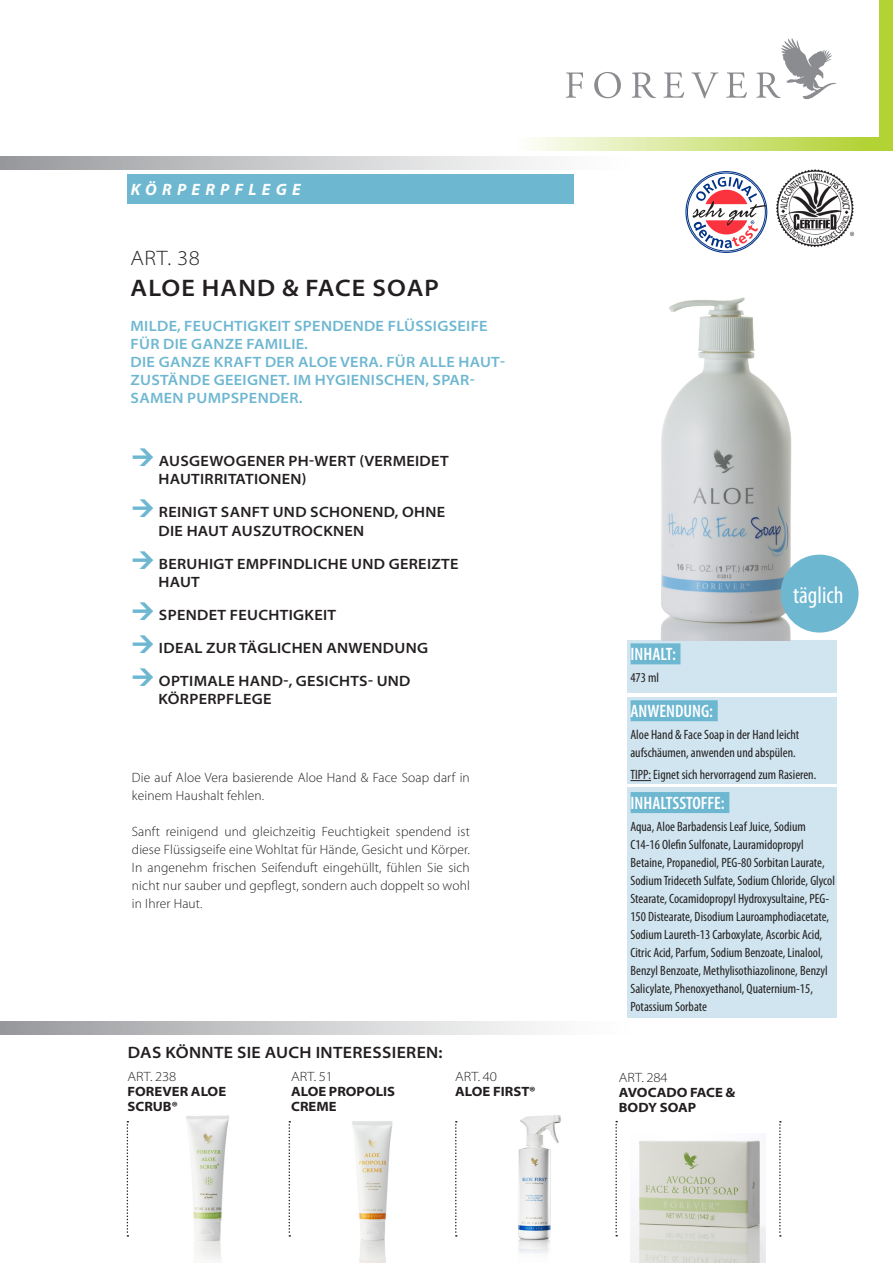
<style>
.page{position:relative;width:893px;height:1263px;background:#fff}
.page>*{position:absolute;margin:0;border:0;box-sizing:border-box;transform-origin:0 0}
.Produktbeschr__LiBü{font:600 semi-expanded 24px "Myriad Pro";letter-spacing:.045em;color:#231f20}
.Artikel-NR____Preis{font:condensed 24px "Myriad Pro";color:#fff}
.Produktbeschr__LiBü-2{font:300 semi-expanded 21px "Myriad Pro";color:#231f20}
.Artikel-NR____Preis-2{font:600 condensed 18px "Myriad Pro";color:#fff}
.Produktbeschr__LiBü-3{font:600 semi-expanded 16.5px "Myriad Pro";letter-spacing:.02em;color:#231f20}
.t1{font:italic 700 16.5px "Myriad Pro";letter-spacing:.32em;color:#fff}
.Artikel-NR____Preis-3{font:600 semi-expanded 15px/18px "Myriad Pro";letter-spacing:.02em;color:#231f20}
.Artikel-NR____Preis-4{font:600 semi-expanded 15px/18px "Myriad Pro";letter-spacing:.02em;color:#6eb7d1}
.Artikel-NR____Preis-5{font:condensed 13.5px/18px "Myriad Pro";color:#231f20}
.Produktbeschr__LiBü-4{font:300 13.5px/18px "Myriad Pro";letter-spacing:.01em;color:#231f20}
.Artikel-NR____Preis-6{font:700 semi-expanded 13.5px/15px "Myriad Pro";color:#231f20}
.Artikel-NR____Preis-7{font:300 semi-expanded 13.5px "Myriad Pro";color:#231f20}
.s1{font-weight:300}
</style>
<div class="page">
<div style="left:128px;top:174px;width:446px;height:30px;background:#6eb7d1"></div>
<svg style="left:0;top:156px;width:540px;height:14px;background:#c7c8ca"></svg>
<svg style="left:0;top:1021px;width:540px;height:13px;background:#c7c8ca"></svg>
<div style="left:879px;top:0;width:14px;height:140px;background:#b3d234"></div>
<svg style="left:533px;top:137px;width:360px;height:14px;background:#d3e58c"></svg>
<svg style="left:289px;top:1121px;width:1px;height:115px"></svg>
<svg style="left:127px;top:1121px;width:1px;height:115px"></svg>
<div style="left:627px;top:640px;width:210px;height:53px;background:#d0e5ef"></div>
<div style="left:627px;top:697px;width:210px;height:86px;background:#d0e5ef"></div>
<div style="left:631px;top:643px;width:49px;height:21px;background:#6eb7d1"></div>
<div style="left:631px;top:700px;width:87px;height:21px;background:#6eb7d1"></div>
<svg style="left:630px;top:780px;width:21px;height:1px"></svg>
<div style="left:627px;top:788px;width:210px;height:230px;background:#d0e5ef"></div>
<div style="left:631px;top:792px;width:98px;height:21px;background:#6eb7d1"></div>
<svg style="left:455px;top:1121px;width:2px;height:115px"></svg>
<svg style="left:615px;top:1121px;width:2px;height:115px"></svg>
<svg style="left:779px;top:1121px;width:2px;height:115px"></svg>
<img style="left:631px;top:1140px;width:135px;height:123px">
<img style="left:186px;top:1115px;width:43px;height:147px">
<img style="left:518px;top:1115px;width:43px;height:139px">
<img style="left:352px;top:1121px;width:41px;height:142px">
<img style="left:661px;top:297px;width:190px;height:343px">
<div style="left:781px;top:555px;width:78px;height:77px;background:#6eb7d1;border-radius:50%"></div>
<svg style="left:566px;top:72px;width:17px;height:26px"></svg>
<svg style="left:594px;top:72px;width:27px;height:26px"></svg>
<svg style="left:632px;top:72px;width:24px;height:26px"></svg>
<svg style="left:663px;top:72px;width:21px;height:26px"></svg>
<svg style="left:691px;top:72px;width:28px;height:26px"></svg>
<svg style="left:726px;top:72px;width:21px;height:26px"></svg>
<svg style="left:756px;top:38px;width:81px;height:61px"></svg>
<img style="left:767px;top:169px;width:88px;height:78px">
<svg style="left:686px;top:172px;width:81px;height:80px"></svg>
<svg style="left:692px;top:177px;width:74px;height:71px"></svg>
<p class="t1" style="left:131px;top:181px;width:171px">KÖRPERPFLEGE</p>
<p class="Produktbeschr__LiBü-2" style="left:130px;top:246px;width:71px">ART. 38</p>
<p class="Produktbeschr__LiBü" style="left:131px;top:274px;width:310px">ALOE HAND &amp; FACE SOAP</p>
<p class="Artikel-NR____Preis-4" style="left:131px;top:317px;width:376px">MILDE, FEUCHTIGKEIT SPENDENDE FLÜSSIGSEIFE FÜR DIE GANZE FAMILIE.<br>DIE GANZE KRAFT DER ALOE VERA. FÜR ALLE HAUT-ZUSTÄNDE GEEIGNET. IM HYGIENISCHEN, SPAR-SAMEN PUMPSPENDER.</p>
<p class="Artikel-NR____Preis-3" style="left:159px;top:453px;width:292px">AUSGEWOGENER PH-WERT (VERMEIDET<br>HAUTIRRITATIONEN)</p>
<p class="Artikel-NR____Preis-3" style="left:159px;top:504px;width:288px">REINIGT SANFT UND SCHONEND, OHNE<br>DIE HAUT AUSZUTROCKNEN</p>
<p class="Artikel-NR____Preis-3" style="left:159px;top:555px;width:301px">BERUHIGT EMPFINDLICHE UND GEREIZTE<br>HAUT</p>
<p class="Artikel-NR____Preis-3" style="left:159px;top:606px;width:179px">SPENDET FEUCHTIGKEIT</p>
<p class="Artikel-NR____Preis-3" style="left:159px;top:639px;width:271px">IDEAL ZUR TÄGLICHEN ANWENDUNG</p>
<p class="Artikel-NR____Preis-3" style="left:159px;top:672px;width:254px">OPTIMALE HAND-, GESICHTS- UND<br>KÖRPERPFLEGE</p>
<p class="Produktbeschr__LiBü-4" style="left:132px;top:769px;width:339px">Die auf Aloe Vera basierende Aloe Hand &amp; Face Soap darf in keinem Haushalt fehlen.</p>
<p class="Produktbeschr__LiBü-4" style="left:132px;top:823px;width:340px;text-align:justify">Sanft reinigend und gleichzeitig Feuchtigkeit spendend ist diese Flüssigseife eine Wohltat für Hände, Gesicht und Körper.<br>In angenehm frischen Seifenduft eingehüllt, fühlen Sie sich nicht nur sauber und gepflegt, sondern auch doppelt so wohl in Ihrer Haut.</p>
<p class="Produktbeschr__LiBü-3" style="left:128px;top:1043px;width:316px">DAS KÖNNTE SIE AUCH INTERESSIEREN:</p>
<p class="Artikel-NR____Preis-6" style="left:128px;top:1069px;width:100px"><span class="s1">ART. 238<br></span>FOREVER ALOE<br>SCRUB®</p>
<p class="Artikel-NR____Preis-6" style="left:291px;top:1069px;width:106px"><span class="s1">ART. 51<br></span>ALOE PROPOLIS<br>CREME</p>
<p class="Artikel-NR____Preis-7" style="left:455px;top:1069px;width:43px">ART. 40</p>
<p class="Artikel-NR____Preis-6" style="left:455px;top:1084px;width:82px">ALOE FIRST®</p>
<p class="Artikel-NR____Preis" style="left:793px;top:582px;width:52px">täglich</p>
<p class="Artikel-NR____Preis-2" style="left:631px;top:644px;width:47px">INHALT:</p>
<p class="Artikel-NR____Preis-5" style="left:630px;top:669px;width:30px">473 ml</p>
<p class="Artikel-NR____Preis-2" style="left:631px;top:701px;width:84px">ANWENDUNG:</p>
<p class="Artikel-NR____Preis-5" style="left:630px;top:726px;width:171px">Aloe Hand &amp; Face Soap in der Hand leicht aufschäumen, anwenden und abspülen.</p>
<p class="Artikel-NR____Preis-5" style="left:630px;top:766px;width:187px">TIPP: Eignet sich hervorragend zum Rasieren.</p>
<p class="Artikel-NR____Preis-2" style="left:631px;top:793px;width:96px">INHALTSSTOFFE:</p>
<p class="Artikel-NR____Preis-5" style="left:630px;top:818px;width:206px">Aqua, Aloe Barbadensis Leaf Juice, Sodium C14-16 Olefin Sulfonate, Lauramidopropyl Betaine, Propanediol, PEG-80 Sorbitan Laurate, Sodium Trideceth Sulfate, Sodium Chloride, Glycol Stearate, Cocamidopropyl Hydroxysultaine, PEG-150 Distearate, Disodium Lauroamphodiacetate, Sodium Laureth-13 Carboxylate, Ascorbic Acid, Citric Acid, Parfum, Sodium Benzoate, Linalool, Benzyl Benzoate, Methylisothiazolinone, Benzyl Salicylate, Phenoxyethanol, Quaternium-15, Potassium Sorbate</p>
<p class="Artikel-NR____Preis-7" style="left:619px;top:1069px;width:50px">ART. 284</p>
<p class="Artikel-NR____Preis-6" style="left:619px;top:1085px;width:118px">AVOCADO FACE &amp;<br>BODY SOAP</p>
</div>
